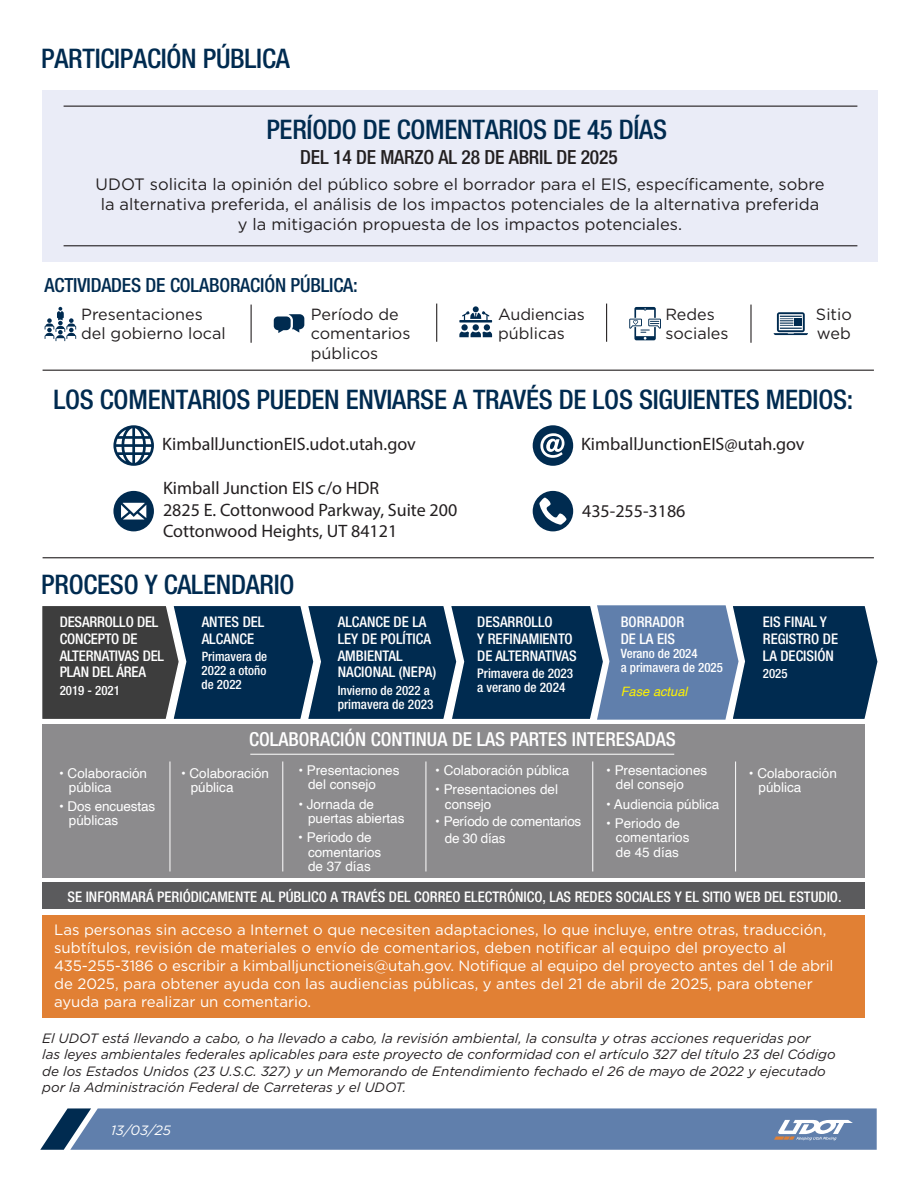
<style>
.page{position:relative;width:918px;height:1188px;background:#fff}
.page>*{position:absolute;margin:0;border:0;box-sizing:border-box;transform-origin:0 0}
.t1{font:500 condensed 27px "Helvetica Neue LT Std";letter-spacing:-.01em;color:#002b50}
.t2{font:500 condensed 19.5px "Helvetica Neue LT Std";letter-spacing:-.01em;color:#002b50}
.t3{font:500 condensed 19.5px "Helvetica Neue LT Std";letter-spacing:-.01em;color:#231f20}
.t4{font:500 condensed 19.35px "Helvetica Neue LT Std";color:#fff}
.t5{font:18px/21.6px "Myriad Pro";color:#231f20}
.t6{font:16.5px/19.8px "Gotham";color:#231f20;text-align:center}
.t7{font:16.2px/19.4px "Gotham";color:#231f20}
.t8{font:15px/18px "Gotham";color:#fff}
.t9{font:500 condensed 14.7px/16.8px "Helvetica Neue LT Std";color:#fff}
.t10{font:italic 13.5px/16.2px "Gotham";color:#231f20}
.t11{font:13.5px/14.2px "Helvetica";color:#fff}
.t12{font:13.5px/17.2px "Helvetica";letter-spacing:-.02em;color:#fff}
.t13{font:italic 13.5px "Gotham";color:#fff}
.t14{font:500 condensed 13.2px/14px "Helvetica Neue LT Std";color:#fff}
.t15{font:500 condensed 12.9px/14px "Helvetica Neue LT Std";color:#fff}
.t16{font:italic 12.9px "Helvetica";color:#fff200}
</style>
<div class="page">
<svg style="left:40px;top:1108px;width:837px;height:42px;background:#6784ae"></svg>
<div style="left:43px;top:90px;width:835px;height:172px;background:#eaecf7"></div>
<div style="left:42px;top:915px;width:823px;height:103px;background:#e18034"></div>
<hr style="left:43px;top:557px;width:831px;height:1px;background:#231f20">
<hr style="left:43px;top:370px;width:831px;height:1px;background:#231f20">
<hr style="left:64px;top:245px;width:793px;height:1px;background:#231f20">
<hr style="left:64px;top:106px;width:793px;height:1px;background:#231f20">
<svg style="left:113px;top:425px;width:41px;height:41px"></svg>
<svg style="left:533px;top:425px;width:40px;height:41px"></svg>
<svg style="left:113px;top:491px;width:41px;height:40px"></svg>
<div style="left:533px;top:491px;width:40px;height:40px;background:#002b50;border-radius:50%"></div>
<svg style="left:539px;top:498px;width:27px;height:27px"></svg>
<hr style="left:251px;top:305px;width:1px;height:38px;background:#231f20">
<hr style="left:606px;top:304px;width:1px;height:38px;background:#231f20">
<hr style="left:436px;top:304px;width:1px;height:38px;background:#231f20">
<svg style="left:774px;top:312px;width:34px;height:23px"></svg>
<div style="left:794px;top:318px;width:8px;height:8px;background:#002b50"></div>
<svg style="left:274px;top:314px;width:30px;height:19px"></svg>
<hr style="left:750px;top:305px;width:2px;height:38px;background:#231f20">
<svg style="left:629px;top:307px;width:32px;height:33px"></svg>
<svg style="left:45px;top:307px;width:31px;height:34px"></svg>
<div style="left:42px;top:724px;width:823px;height:154px;background:#8c8b8d"></div>
<hr style="left:282px;top:761px;width:1px;height:111px;background:#fff">
<hr style="left:170px;top:761px;width:1px;height:111px;background:#fff">
<hr style="left:426px;top:761px;width:1px;height:111px;background:#fff">
<hr style="left:735px;top:761px;width:1px;height:111px;background:#fff">
<hr style="left:592px;top:761px;width:1px;height:111px;background:#fff">
<hr style="left:250px;top:754px;width:424px;height:1px;background:#fff">
<div style="left:42px;top:882px;width:823px;height:27px;background:#5b5b5d"></div>
<svg style="left:42px;top:605px;width:836px;height:115px;background:#294967"></svg>
<hr style="left:459px;top:320px;width:33px;height:3px;background:#002b50">
<svg style="left:461px;top:324px;width:7px;height:7px"></svg>
<div style="left:484px;top:324px;width:6px;height:7px;background:#002b50;border-radius:50%"></div>
<svg style="left:459px;top:332px;width:33px;height:5px"></svg>
<div style="left:473px;top:324px;width:6px;height:7px;background:#002b50;border-radius:50%"></div>
<svg style="left:462px;top:306px;width:27px;height:14px"></svg>
<h1 class="t1" style="left:41px;top:42px;width:250px">PARTICIPACIÓN PÚBLICA</h1>
<h1 class="t1" style="left:266px;top:114px;width:402px">PERÍODO DE COMENTARIOS DE 45 DÍAS</h1>
<h2 class="t3" style="left:300px;top:146px;width:319px">DEL 14 DE MARZO AL 28 DE ABRIL DE 2025</h2>
<p class="t6" style="left:96px;top:174px;width:730px">UDOT solicita la opinión del público sobre el borrador para el EIS, específicamente, sobre la alternativa preferida, el análisis de los impactos potenciales de la alternativa preferida y la mitigación propuesta de los impactos potenciales.</p>
<h2 class="t2" style="left:44px;top:274px;width:315px">ACTIVIDADES DE COLABORACIÓN PÚBLICA:</h2>
<p class="t7" style="left:81px;top:304px;width:146px">Presentaciones del gobierno local</p>
<p class="t7" style="left:498px;top:304px;width:88px">Audiencias públicas</p>
<p class="t7" style="left:311px;top:304px;width:101px">Período de comentarios públicos</p>
<p class="t7" style="left:665px;top:304px;width:65px">Redes sociales</p>
<p class="t7" style="left:816px;top:304px;width:37px">Sitio web</p>
<h1 class="t1" style="left:53px;top:383px;width:802px">LOS COMENTARIOS PUEDEN ENVIARSE A TRAVÉS DE LOS SIGUIENTES MEDIOS:</h1>
<p class="t5" style="left:162px;top:433px;width:255px">KimballJunctionEIS.udot.utah.gov</p>
<p class="t5" style="left:581px;top:433px;width:225px">KimballJunctionEIS@utah.gov</p>
<p class="t5" style="left:163px;top:477px;width:296px">Kimball Junction EIS c/o HDR<br>2825 E. Cottonwood Parkway, Suite 200<br>Cottonwood Heights, UT 84121</p>
<p class="t5" style="left:582px;top:500px;width:105px">435-255-3186</p>
<h1 class="t1" style="left:41px;top:568px;width:255px">PROCESO Y CALENDARIO</h1>
<p class="t9" style="left:60px;top:613px;width:106px">DESARROLLO DEL<br>CONCEPTO DE<br>ALTERNATIVAS DEL<br>PLAN DEL ÁREA</p>
<p class="t15" style="left:60px;top:683px;width:62px">2019 - 2021</p>
<p class="t9" style="left:202px;top:613px;width:64px">ANTES DEL<br>ALCANCE</p>
<p class="t15" style="left:202px;top:650px;width:67px;text-align:justify">Primavera de 2022 a otoño de 2022</p>
<p class="t9" style="left:338px;top:613px;width:100px">ALCANCE DE LA<br>LEY DE POLÍTICA<br>AMBIENTAL<br>NACIONAL (NEPA)</p>
<p class="t15" style="left:338px;top:683px;width:94px">Invierno de 2022 a</p>
<p class="t14" style="left:338px;top:697px;width:97px">primavera de 2023</p>
<p class="t9" style="left:477px;top:613px;width:101px">DESARROLLO<br>Y REFINAMIENTO<br>DE ALTERNATIVAS</p>
<p class="t14" style="left:477px;top:666px;width:98px">Primavera de 2023 a verano de 2024</p>
<p class="t9" style="left:621px;top:613px;width:65px">BORRADOR<br>DE LA EIS</p>
<p class="t15" style="left:621px;top:646px;width:104px">Verano de 2024<br>a primavera de 2025</p>
<p class="t16" style="left:621px;top:681px;width:68px">Fase actual</p>
<p class="t4" style="left:249px;top:728px;width:428px">COLABORACIÓN CONTINUA DE LAS PARTES INTERESADAS</p>
<p class="t9" style="left:763px;top:613px;width:77px">EIS FINAL Y<br>REGISTRO DE<br>LA DECISIÓN</p>
<p class="t15" style="left:763px;top:666px;width:26px">2025</p>
<p class="t11" style="left:69px;top:766px;width:80px;text-indent:-10px">• Colaboración pública</p>
<p class="t11" style="left:69px;top:800px;width:88px;text-indent:-10px">• Dos encuestas públicas</p>
<p class="t11" style="left:435px;top:764px;width:135px">• Colaboración pública</p>
<p class="t11" style="left:445px;top:783px;width:115px;text-indent:-10px">• Presentaciones del consejo</p>
<p class="t12" style="left:445px;top:813px;width:138px;text-indent:-10px">• Período de comentarios de 30 días</p>
<p class="t11" style="left:308px;top:764px;width:93px;text-indent:-10px">• Presentaciones del consejo</p>
<p class="t11" style="left:308px;top:797px;width:98px;text-indent:-10px">• Jornada de puertas abiertas</p>
<p class="t11" style="left:308px;top:831px;width:75px;text-indent:-10px">• Periodo de comentarios de 37 días</p>
<p class="t11" style="left:616px;top:764px;width:93px;text-indent:-10px">• Presentaciones del consejo</p>
<p class="t11" style="left:606px;top:797px;width:115px">• Audiencia pública</p>
<p class="t11" style="left:616px;top:817px;width:75px;text-indent:-10px">• Periodo de comentarios de 45 días</p>
<p class="t11" style="left:191px;top:766px;width:80px;text-indent:-10px">• Colaboración pública</p>
<p class="t11" style="left:759px;top:766px;width:80px;text-indent:-10px">• Colaboración pública</p>
<p class="t9" style="left:68px;top:888px;width:776px">SE INFORMARÁ PERIÓDICAMENTE AL PÚBLICO A TRAVÉS DEL CORREO ELECTRÓNICO, LAS REDES SOCIALES Y EL SITIO WEB DEL ESTUDIO.</p>
<p class="t8" style="left:54px;top:921px;width:781px">Las personas sin acceso a Internet o que necesiten adaptaciones, lo que incluye, entre otras, traducción, subtítulos, revisión de materiales o envío de comentarios, deben notificar al equipo del proyecto al 435-255-3186 o escribir a kimballjunctioneis@utah.gov. Notifique al equipo del proyecto antes del 1 de abril de 2025, para obtener ayuda con las audiencias públicas, y antes del 21 de abril de 2025, para obtener ayuda para realizar un comentario.</p>
<p class="t10" style="left:42px;top:1030px;width:795px">El UDOT está llevando a cabo, o ha llevado a cabo, la revisión ambiental, la consulta y otras acciones requeridas por<br>las leyes ambientales federales aplicables para este proyecto de conformidad con el artículo 327 del título 23 del Código de los Estados Unidos (23 U.S.C. 327) y un Memorando de Entendimiento fechado el 26 de mayo de 2022 y ejecutado por la Administración Federal de Carreteras y el UDOT.</p>
<p class="t13" style="left:111px;top:1121px;width:62px">13/03/25</p>
</div>
